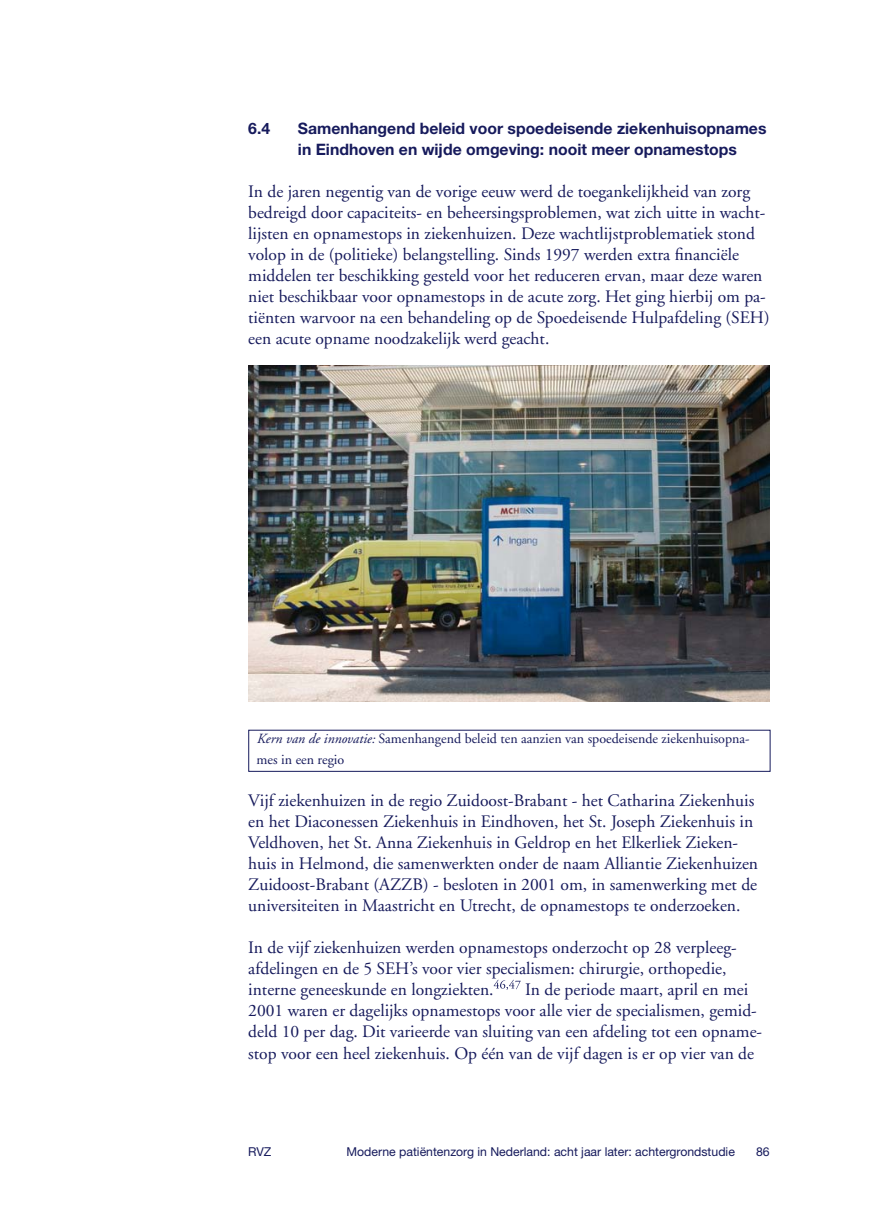
<style>
.page{position:relative;width:869px;height:1216px;background:#fff}
.page>*{position:absolute;margin:0;border:0;box-sizing:border-box;transform-origin:0 0}
.body{font:17.5px/21px "Adobe Garamond";color:#161a5c}
.paragraaf{font:700 15.75px/21px "Helvetica Neue";color:#161a5c}
.t1{font:14px/21px "Adobe Garamond";color:#161a5c}
.t2{font:12.25px "Helvetica Neue";color:#161a5c}
.s1{font-style:italic}
</style>
<div class="page">
<img style="left:248px;top:365px;width:521px;height:336px">
<svg style="left:493px;top:979px;width:27px;height:10px"></svg>
<p class="paragraaf" style="left:248px;top:117px;width:23px">6.4</p>
<p class="paragraaf" style="left:298px;top:117px;width:470px">Samenhangend beleid voor spoedeisende ziekenhuisopnames in Eindhoven en wijde omgeving: nooit meer opnamestops</p>
<p class="body" style="left:248px;top:181px;width:522px">In de jaren negentig van de vorige eeuw werd de toegankelijkheid van zorg bedreigd door capaciteits- en beheersingsproblemen, wat zich uitte in wacht&shy;lijsten en opnamestops in ziekenhuizen. Deze wachtlijstproblematiek stond volop in de (politieke) belangstelling. Sinds 1997 werden extra financiële middelen ter beschikking gesteld voor het reduceren ervan, maar deze waren niet beschikbaar voor opnamestops in de acute zorg. Het ging hierbij om pa&shy;tiënten warvoor na een behandeling op de Spoedeisende Hulpafdeling (SEH) een acute opname noodzakelijk werd geacht.</p>
<p class="t1" style="left:256px;top:728px;width:494px"><span class="s1">Kern van de innovatie:</span> Samenhangend beleid ten aanzien van spoedeisende ziekenhuisopna&shy;mes in een regio</p>
<p class="body" style="left:248px;top:790px;width:511px">Vijf ziekenhuizen in de regio Zuidoost-Brabant - het Catharina Ziekenhuis en het Diaconessen Ziekenhuis in Eindhoven, het St. Joseph Ziekenhuis in Veldhoven, het St. Anna Ziekenhuis in Geldrop en het Elkerliek Zieken&shy;huis in Helmond, die samenwerkten onder de naam Alliantie Ziekenhuizen Zuidoost-Brabant (AZZB) - besloten in 2001 om, in samenwerking met de universiteiten in Maastricht en Utrecht, de opnamestops te onderzoeken.</p>
<p class="body" style="left:248px;top:937px;width:488px">In de vijf ziekenhuizen werden opnamestops onderzocht op 28 verpleeg&shy;afdelingen en de 5 SEH’s voor vier specialismen: chirurgie, orthopedie, interne geneeskunde en longziekten.</p>
<p class="body" style="left:248px;top:979px;width:515px;text-indent:277px">In de periode maart, april en mei 2001 waren er dagelijks opnamestops voor alle vier de specialismen, gemid&shy;deld 10 per dag. Dit varieerde van sluiting van een afdeling tot een opname&shy;stop voor een heel ziekenhuis. Op één van de vijf dagen is er op vier van de</p>
<p class="t2" style="left:248px;top:1144px;width:25px">RVZ</p>
<p class="t2" style="left:346px;top:1144px;width:389px">Moderne patiëntenzorg in Nederland: acht jaar later: achtergrondstudie</p>
<p class="t2" style="left:755px;top:1144px;width:15px">86</p>
</div>
